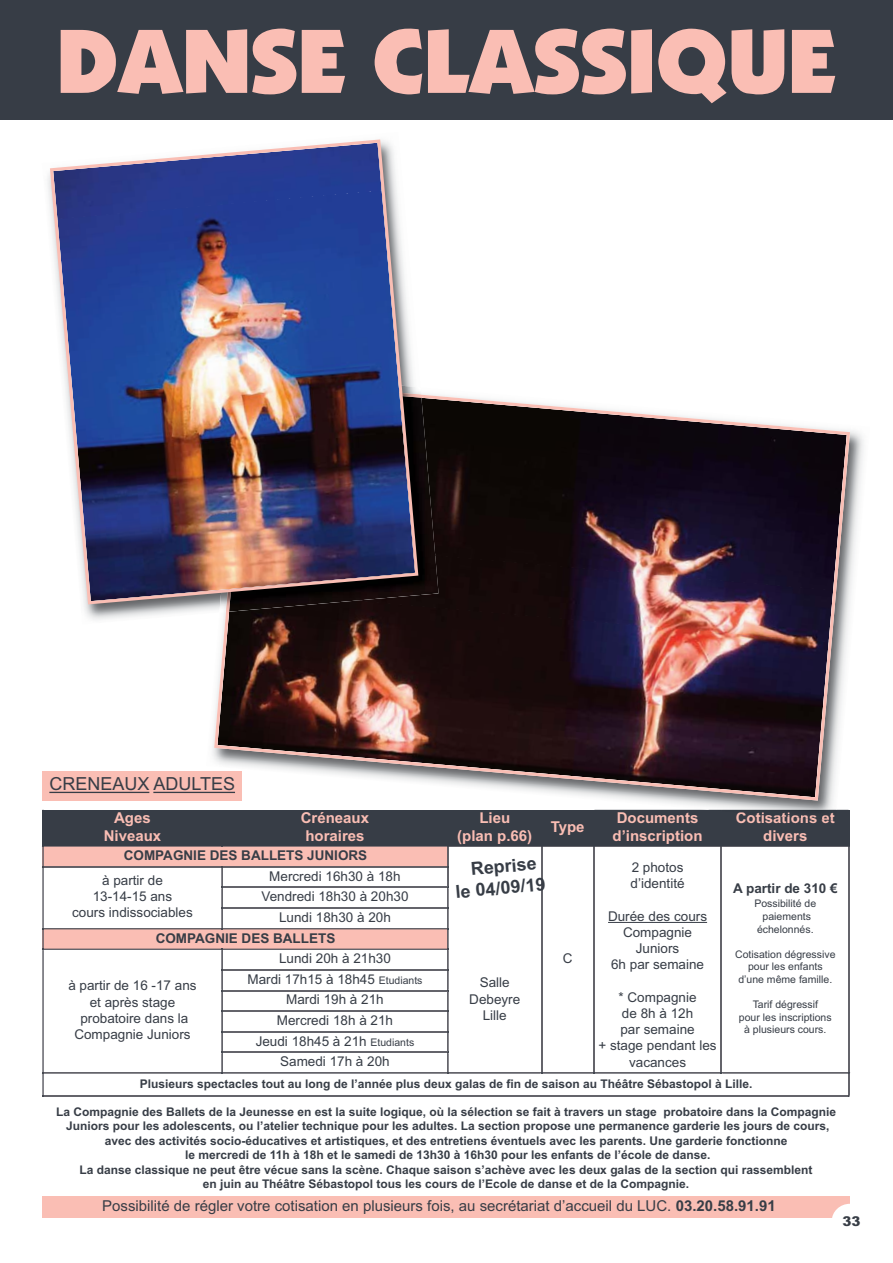
<style>
.page{position:relative;width:893px;height:1263px;background:#fff}
.page>*{position:absolute;margin:0;border:0;box-sizing:border-box;transform-origin:0 0}
.t1{font:90px "Boulder";color:#fabeb4}
.t2{font:700 18px/21.6px "Arial";color:#373d46;text-align:center}
.t3{font:18px "Arial";color:#373d46}
.t4{font:15px "Arial";color:#373d46}
.t5{font:700 15px/18px "Arial";color:#fabeb4;text-align:center}
.t6{font:13.5px/16.2px "Arial";color:#373d46;text-align:center}
.t7{font:700 13.5px "Arial";color:#373d46}
.t8{font:900 13.5px "Arial";color:#373d46}
.t9{font:700 12px/14.4px "Arial";color:#373d46;text-align:center}
.t10{font:10.5px/12.6px "Arial";color:#373d46;text-align:center}
.s1{color:#f9beb4}
.s2{font-size:10.5px}
.s3{font-weight:700}
</style>
<div class="page">
<div style="left:42px;top:1197px;width:808px;height:21px;background:#fabeb4"></div>
<div style="left:42px;top:771px;width:200px;height:30px;background:#fabeb4"></div>
<hr style="left:49px;top:792px;width:100px;height:1px;background:#373d46">
<hr style="left:153px;top:792px;width:82px;height:1px;background:#373d46">
<div style="left:1px;top:0;width:892px;height:119px;background:#373d46"></div>
<div style="left:832px;top:1204px;width:36px;height:35px;background:#fff;border-radius:50%"></div>
<hr style="left:0;top:0;width:1px;height:119px;background:#373d46">
<img style="left:206px;top:430px;width:658px;height:380px">
<svg style="left:42px;top:810px;width:808px;height:287px"></svg>
<img style="left:214px;top:393px;width:636px;height:408px">
<img style="left:47px;top:179px;width:373px;height:446px">
<img style="left:421px;top:396px;width:17px;height:216px">
<img style="left:226px;top:393px;width:195px;height:219px">
<img style="left:48px;top:139px;width:372px;height:467px">
<h1 class="t1" style="left:57px;top:9px;width:781px">DANSE CLASSIQUE</h1>
<h2 class="t3" style="left:49px;top:777px;width:187px">CRENEAUX ADULTES</h2>
<p class="t5" style="left:104px;top:810px;width:59px">Ages<br>Niveaux</p>
<p class="t5" style="left:301px;top:810px;width:70px">Créneaux horaires</p>
<p class="t5" style="left:457px;top:810px;width:76px">Lieu<br>(plan p.66)</p>
<p class="t5" style="left:551px;top:819px;width:35px">Type</p>
<p class="t5" style="left:612px;top:810px;width:91px;text-align:left">Documents d’inscription</p>
<p class="t5" style="left:746px;top:810px;width:11px">o</p>
<p class="t5" style="left:736px;top:810px;width:101px">C tisa<span class="s1">ti</span>ons et</p>
<p class="t5" style="left:763px;top:828px;width:46px">divers</p>
<p class="t7" style="left:124px;top:850px;width:245px">COMPAGNIE DES BALLETS JUNIORS</p>
<h2 class="t2" style="left:453px;top:861px;width:92px;rotate:-5deg">Reprise<br>le 04/09/19</h2>
<p class="t6" style="left:630px;top:861px;width:56px;text-align:left">2 photos d’identité</p>
<p class="t6" style="left:608px;top:909px;width:100px">Durée des cours<br>Compagnie<br>Juniors<br>6h par semaine</p>
<p class="t6" style="left:598px;top:990px;width:120px">* Compagnie<br>de 8h à 12h<br>par semaine<br>+ stage pendant les vacances</p>
<p class="t6" style="left:72px;top:874px;width:122px">à partir de<br>13-14-15 ans<br>cours indissociables</p>
<p class="t6" style="left:261px;top:867px;width:149px;line-height:20.7px">Mercredi 16h30 à 18h<br>Vendredi 18h30 à 20h30<br>Lundi 18h30 à 20h</p>
<p class="t7" style="left:156px;top:933px;width:181px">COMPAGNIE DES BALLETS</p>
<p class="t6" style="left:68px;top:979px;width:130px">à partir de 16 -17 ans et après stage probatoire dans la<br>Compagnie Juniors</p>
<p class="t7" style="left:733px;top:884px;width:106px">A partir de 310 €</p>
<p class="t10" style="left:754px;top:899px;width:63px">Possibilité de paiements échelonnés.</p>
<p class="t10" style="left:735px;top:949px;width:102px">Cotisation dégressive pour les enfants d’une même famille.</p>
<p class="t10" style="left:739px;top:999px;width:94px">Tarif dégressif<br>pour les inscriptions à plusieurs cours.</p>
<p class="t6" style="left:563px;top:952px;width:11px">C</p>
<p class="t6" style="left:247px;top:949px;width:177px;line-height:20.7px">Lundi 20h à 21h30<br>Mardi 17h15 à 18h45 <span class="s2">Etudiants<br></span>Mardi 19h à 21h<br>Mercredi 18h à 21h<br>Jeudi 18h45 à 21h <span class="s2">Etudiants<br></span>Samedi 17h à 20h</p>
<p class="t9" style="left:140px;top:1077px;width:614px">Plusieurs spectacles tout au long de l’année plus deux galas de fin de saison au Théâtre Sébastopol à Lille.</p>
<p class="t6" style="left:469px;top:976px;width:52px">Salle<br>Debeyre<br>Lille</p>
<p class="t9" style="left:56px;top:1106px;width:781px">La Compagnie des Ballets de la Jeunesse en est la suite logique, où la sélection se fait à travers un stage probatoire dans la Compagnie Juniors pour les adolescents, ou l’atelier technique pour les adultes. La section propose une permanence garderie les jours de cours, avec des activités socio-éducatives et artistiques, et des entretiens éventuels avec les parents. Une garderie fonctionne<br>le mercredi de 11h à 18h et le samedi de 13h30 à 16h30 pour les enfants de l’école de danse.<br>La danse classique ne peut être vécue sans la scène. Chaque saison s’achève avec les deux galas de la section qui rassemblent<br>en juin au Théâtre Sébastopol tous les cours de l’Ecole de danse et de la Compagnie.</p>
<p class="t4" style="left:102px;top:1200px;width:675px">Possibilité de régler votre cotisation en plusieurs fois, au secrétariat d’accueil du LUC. <span class="s3">03.20.58.91.91</span></p>
<p class="t8" style="left:842px;top:1213px;width:19px">33</p>
</div>
